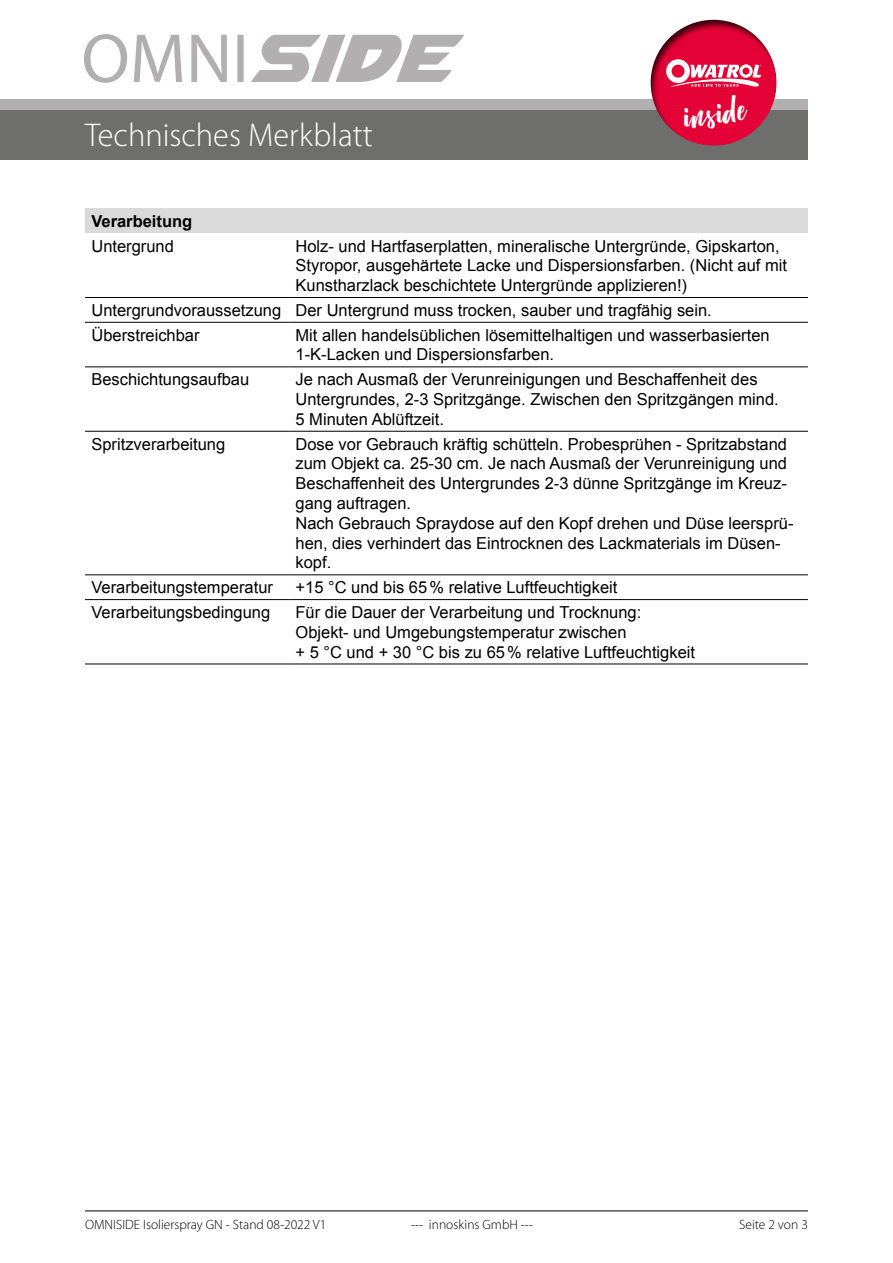
<style>
.page{position:relative;width:893px;height:1263px;background:#fff}
.page>*{position:absolute;margin:0;border:0;box-sizing:border-box;transform-origin:0 0}
.t1{font:40.05px "Shine Bright";color:#fff}
.t2{font:300 33px "Myriad Pro";color:#fff}
.t3{font:16.5px/19.8px "Arial";color:#000}
.t4{font:700 16.5px "Arial";color:#000}
.t5{font:300 13.5px "Myriad Pro";color:#000}
</style>
<div class="page">
<div style="left:85px;top:208px;width:723px;height:25px;background:#dadada"></div>
<hr style="left:85px;top:297px;width:204px;height:1px;background:#000">
<hr style="left:289px;top:297px;width:519px;height:1px;background:#000">
<hr style="left:85px;top:322px;width:204px;height:1px;background:#000">
<hr style="left:289px;top:322px;width:519px;height:1px;background:#000">
<hr style="left:85px;top:431px;width:204px;height:1px;background:#000">
<hr style="left:289px;top:431px;width:519px;height:1px;background:#000">
<hr style="left:85px;top:366px;width:204px;height:1px;background:#000">
<hr style="left:289px;top:366px;width:519px;height:1px;background:#000">
<hr style="left:85px;top:664px;width:204px;height:1px;background:#000">
<hr style="left:289px;top:664px;width:519px;height:1px;background:#000">
<hr style="left:85px;top:574px;width:204px;height:1px;background:#000">
<hr style="left:289px;top:574px;width:519px;height:1px;background:#000">
<hr style="left:85px;top:599px;width:204px;height:1px;background:#000">
<hr style="left:289px;top:599px;width:519px;height:1px;background:#000">
<div style="left:0;top:100px;width:808px;height:11px;background:#b1afaf"></div>
<svg style="left:84px;top:34px;width:160px;height:49px"></svg>
<svg style="left:251px;top:35px;width:213px;height:47px"></svg>
<div style="left:0;top:111px;width:808px;height:49px;background:#6e6e6d"></div>
<div style="left:648px;top:17px;width:129px;height:129px;background:#000;opacity:.75"></div>
<svg style="left:666px;top:59px;width:95px;height:28px"></svg>
<hr style="left:85px;top:1210px;width:723px;height:1px;background:#000">
<h2 class="t2" style="left:85px;top:117px;width:289px">Technisches Merkblatt</h2>
<h1 class="t1" style="left:681px;top:100px;width:65px;rotate:-7deg">inside</h1>
<p class="t4" style="left:91px;top:210px;width:102px">Verarbeitung</p>
<p class="t3" style="left:91px;top:236px;width:84px">Untergrund</p>
<p class="t3" style="left:296px;top:236px;width:493px">Holz- und Hartfaserplatten, mineralische Untergründe, Gipskarton,<br>Styropor, ausgehärtete Lacke und Dispersionsfarben. (Nicht auf mit<br>Kunstharzlack beschichtete Untergründe applizieren!)</p>
<p class="t3" style="left:91px;top:298px;width:622px;line-height:24.8px">Untergrundvoraussetzung Der Untergrund muss trocken, sauber und tragfähig sein.<br>Überstreichbar</p>
<p class="t3" style="left:296px;top:325px;width:476px">Mit allen handelsüblichen lösemittelhaltigen und wasserbasierten<br>1-K-Lacken und Dispersionsfarben.</p>
<p class="t3" style="left:91px;top:370px;width:159px">Beschichtungsaufbau</p>
<p class="t3" style="left:296px;top:370px;width:485px">Je nach Ausmaß der Verunreinigungen und Beschaffenheit des<br>Untergrundes, 2-3 Spritzgänge. Zwischen den Spritzgängen mind.<br>5 Minuten Ablüftzeit.</p>
<p class="t3" style="left:91px;top:434px;width:135px">Spritzverarbeitung</p>
<p class="t3" style="left:296px;top:434px;width:500px">Dose vor Gebrauch kräftig schütteln. Probesprühen - Spritzabstand zum Objekt ca. 25-30 cm. Je nach Ausmaß der Verunreinigung und Beschaffenheit des Untergrundes 2-3 dünne Spritzgänge im Kreuz&shy;gang auftragen.<br>Nach Gebrauch Spraydose auf den Kopf drehen und Düse leersprü&shy;hen, dies verhindert das Eintrocknen des Lackmaterials im Düsen&shy;kopf.</p>
<p class="t3" style="left:91px;top:578px;width:183px">Verarbeitungstemperatur</p>
<p class="t3" style="left:296px;top:578px;width:323px">+15 °C und bis 65% relative Luftfeuchtigkeit</p>
<p class="t3" style="left:91px;top:602px;width:180px">Verarbeitungsbedingung</p>
<p class="t3" style="left:296px;top:602px;width:401px">Für die Dauer der Verarbeitung und Trocknung:<br>Objekt- und Umgebungstemperatur zwischen<br>+ 5 °C und + 30 °C bis zu 65% relative Luftfeuchtigkeit</p>
<p class="t5" style="left:85px;top:1217px;width:243px">OMNISIDE Isolierspray GN - Stand 08-2022 V1</p>
<p class="t5" style="left:411px;top:1217px;width:124px">--- innoskins GmbH ---</p>
<p class="t5" style="left:739px;top:1217px;width:70px">Seite 2 von 3</p>
</div>
